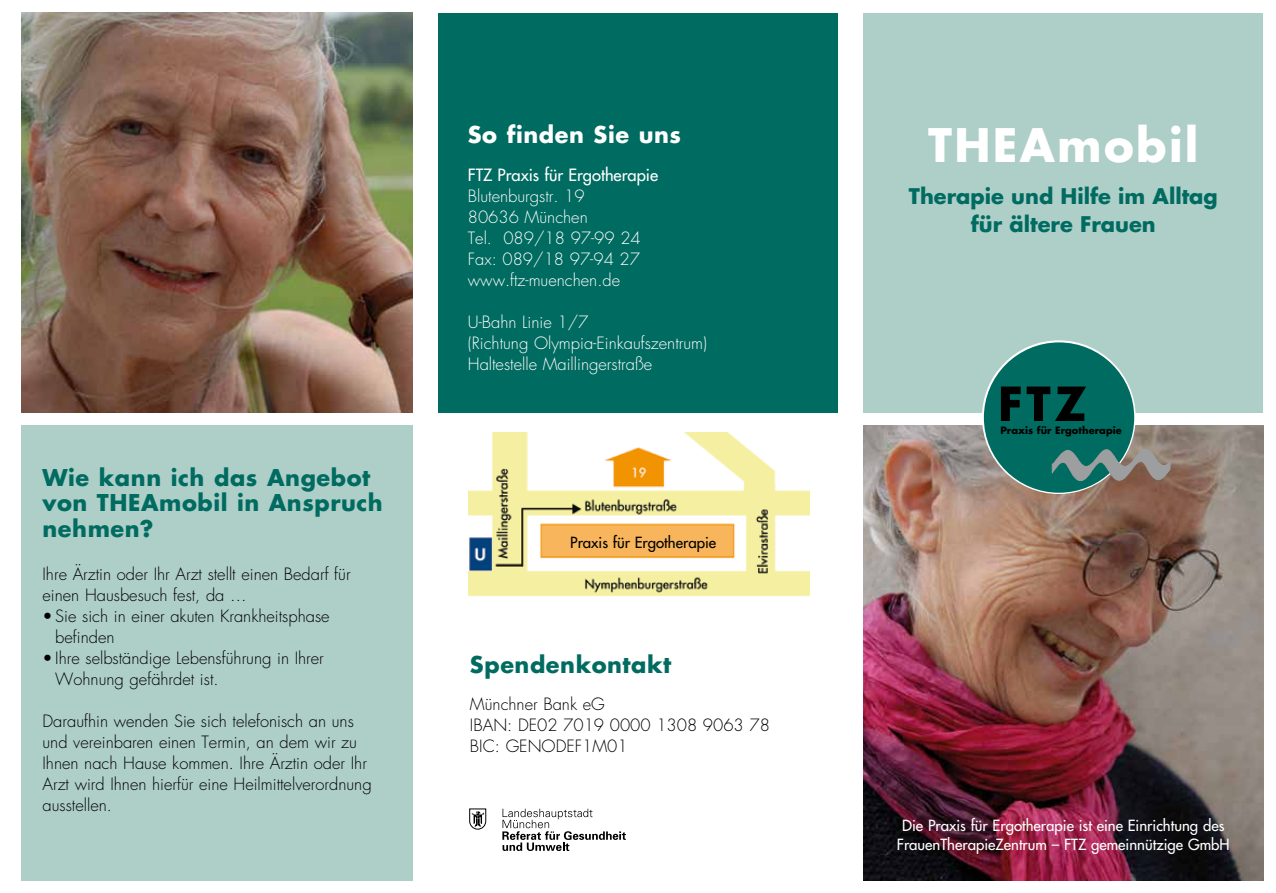
<style>
.page{position:relative;width:1276px;height:893px;background:#fff}
.page>*{position:absolute;margin:0;border:0;box-sizing:border-box;transform-origin:0 0}
.t1{font:700 45px "Futura";letter-spacing:.05em;color:#fff}
.t2{font:700 22.5px/25.5px "Futura";letter-spacing:.025em;color:#006b60}
.t3{font:700 22.5px "Futura";letter-spacing:.025em;color:#fff}
.t4{font:700 21px/28.5px "Futura";color:#006b60;text-align:center}
.t5{font:300 16.5px/21px "Futura";color:#000}
.t6{font:300 16.5px/21px "Futura";color:#fff}
.t7{font:16.5px "Futura";color:#fff}
.t8{font:15px/19.5px "Futura";color:#fff;text-align:center}
.t9{font:15px "Futura";color:#000}
.t10{font:700 9.9px "Futura";letter-spacing:.005em;color:#000}
</style>
<div class="page">
<div style="left:438px;top:13px;width:400px;height:399px;background:#006b60"></div>
<div style="left:863px;top:13px;width:400px;height:399px;background:#aecec8"></div>
<div style="left:21px;top:425px;width:391px;height:455px;background:#aecec8"></div>
<img style="left:21px;top:13px;width:391px;height:399px">
<img style="left:469px;top:433px;width:340px;height:164px">
<img style="left:863px;top:425px;width:400px;height:455px">
<svg style="left:982px;top:340px;width:153px;height:154px"></svg>
<div style="left:984px;top:342px;width:150px;height:151px;background:#006b60;border-radius:50%"></div>
<svg style="left:1052px;top:449px;width:118px;height:32px"></svg>
<svg style="left:1001px;top:387px;width:19px;height:34px"></svg>
<svg style="left:1026px;top:387px;width:60px;height:34px"></svg>
<svg style="left:502px;top:809px;width:124px;height:42px"></svg>
<svg style="left:469px;top:809px;width:17px;height:21px"></svg>
<h2 class="t2" style="left:43px;top:464px;width:342px">Wie kann ich das Angebot von THEAmobil in Anspruch nehmen?</h2>
<p class="t5" style="left:43px;top:564px;width:310px">Ihre Ärztin oder Ihr Arzt stellt einen Bedarf für einen Hausbesuch fest, da …</p>
<p class="t5" style="left:55px;top:606px;width:276px;text-indent:-13px">•Sie sich in einer akuten Krankheitsphase befinden</p>
<p class="t5" style="left:55px;top:648px;width:270px;text-indent:-13px">•Ihre selbständige Lebensführung in Ihrer<br>Wohnung gefährdet ist.</p>
<p class="t5" style="left:43px;top:711px;width:331px">Daraufhin wenden Sie sich telefonisch an uns und vereinbaren einen Termin, an dem wir zu Ihnen nach Hause kommen. Ihre Ärztin oder Ihr Arzt wird Ihnen hierfür eine Heilmittelverordnung ausstellen.</p>
<h2 class="t3" style="left:468px;top:119px;width:215px">So finden Sie uns</h2>
<p class="t7" style="left:468px;top:164px;width:192px">FTZ Praxis für Ergotherapie</p>
<p class="t6" style="left:468px;top:186px;width:174px">Blutenburgstr. 19<br>80636 München<br>Tel. 089/18 97-99 24<br>Fax: 089/18 97-94 27 www.ftz-muenchen.de</p>
<p class="t6" style="left:468px;top:312px;width:241px">U-Bahn Linie 1/7<br>(Richtung Olympia-Einkaufszentrum)<br>Haltestelle Maillingerstraße</p>
<p class="t9" style="left:570px;top:533px;width:147px">Praxis für Ergotherapie</p>
<h2 class="t2" style="left:470px;top:651px;width:203px">Spendenkontakt</h2>
<p class="t5" style="left:470px;top:694px;width:301px">Münchner Bank eG<br>IBAN: DE02 7019 0000 1308 9063 78<br>BIC: GENODEF1M01</p>
<h1 class="t1" style="left:928px;top:113px;width:272px">THEAmobil</h1>
<p class="t4" style="left:909px;top:181px;width:310px">Therapie und Hilfe im Alltag für ältere Frauen</p>
<p class="t10" style="left:1000px;top:423px;width:123px">Praxis für Ergotherapie</p>
<p class="t8" style="left:897px;top:816px;width:334px">Die Praxis für Ergotherapie ist eine Einrichtung des<br>FrauenTherapieZentrum – FTZ gemeinnützige GmbH</p>
</div>
